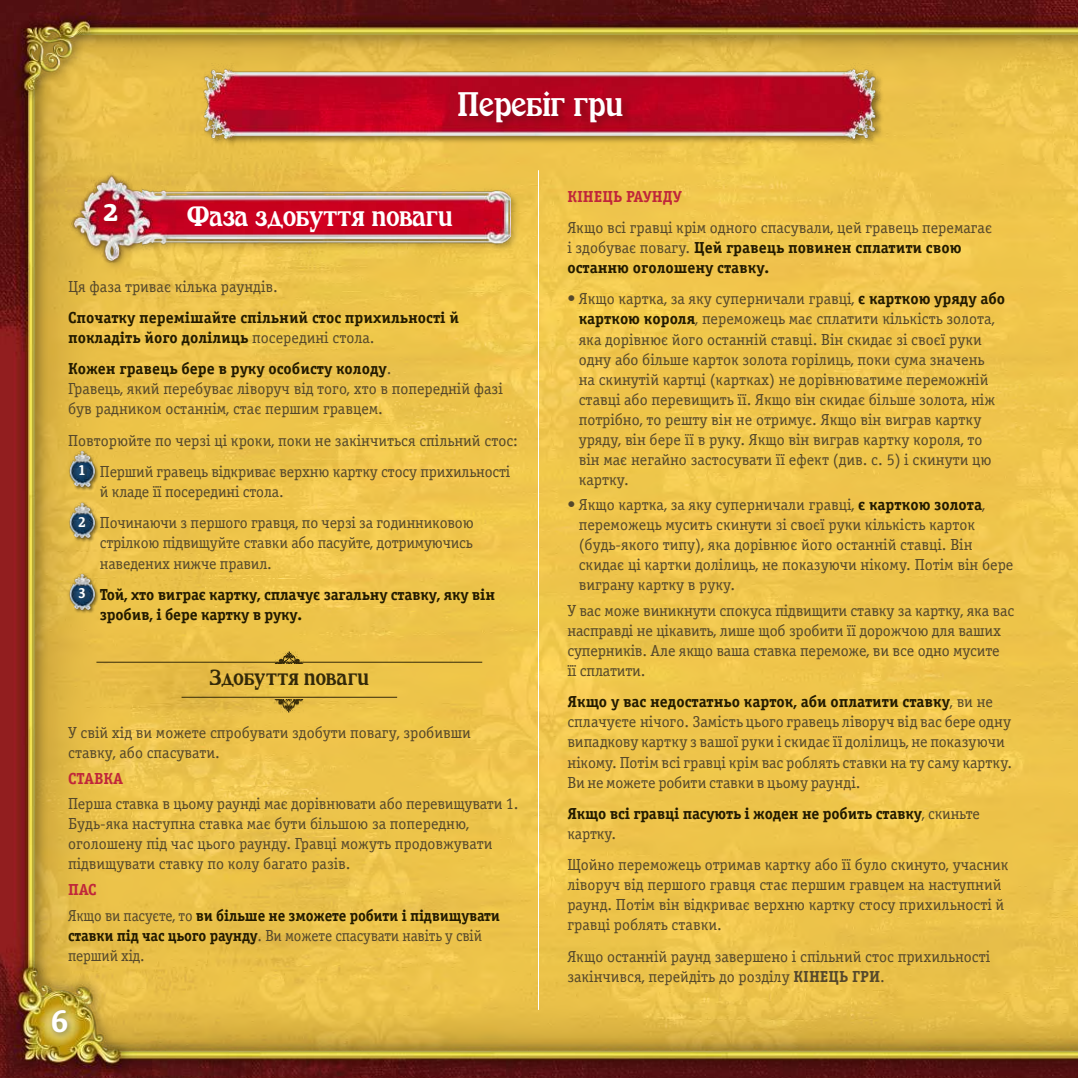
<style>
.page{position:relative;width:1078px;height:1078px;background:#fff}
.page>*{position:absolute;margin:0;border:0;box-sizing:border-box;transform-origin:0 0}
.t1{font:34px "Pettingill CF Bold CYR";color:#fff}
.t2{font:700 32px "Rooney Pro";color:#fff}
.t3{font:28px "Pettingill CF Bold CYR";color:#fff}
.t4{font:22px "Pettingill CF Bold CYR";letter-spacing:.015em;color:#332909}
.t5{font:16px/20px "Officina Serif CTTCYR";color:#55482b}
.t6{font:700 16px/20px "Officina Serif CTTCYR";letter-spacing:-.01em;color:#221a00}
.t7{font:16px/20px "Officina Serif CTTCYR";color:#55482b;scale:.95 1}
.t8{font:700 16px/25.6px "Officina Serif CTTCYR";letter-spacing:-.01em;color:#221a00;scale:.95 1}
.t9{font:700 16px "Officina Serif CTTCYR";color:#c0263a}
.s1{font-weight:400;color:#55482b}
.s2{font-weight:700;color:#221a00}
.s3{font-family:"Rooney Pro";font-weight:700;font-size:14.6px;color:#fff}
.s4{font-family:"Rooney Pro";font-size:14.6px;color:#fff}
.s5{color:#c0263a}
.s6{font-weight:700}
</style>
<div class="page">
<img style="left:0;top:0;width:1077px;height:1077px">
<hr style="left:538px;top:170px;width:1px;height:839px;background:#fff">
<div style="left:69px;top:450px;width:30px;height:41px;background:#221a00;opacity:.3"></div>
<img style="left:68px;top:449px;width:32px;height:39px">
<div style="left:79px;top:465px;width:10px;height:14px;background:#221a00;opacity:.3"></div>
<div style="left:69px;top:501px;width:30px;height:41px;background:#221a00;opacity:.3"></div>
<img style="left:68px;top:501px;width:32px;height:38px">
<div style="left:78px;top:516px;width:11px;height:15px;background:#221a00;opacity:.3"></div>
<div style="left:69px;top:573px;width:30px;height:41px;background:#e3bb46"></div>
<div style="left:69px;top:572px;width:30px;height:41px;background:#221a00;opacity:.3"></div>
<img style="left:68px;top:572px;width:32px;height:39px">
<div style="left:78px;top:588px;width:11px;height:15px;background:#221a00;opacity:.3"></div>
<div style="left:70px;top:172px;width:450px;height:98px;background:#221a00;opacity:.3"></div>
<img style="left:68px;top:172px;width:442px;height:90px">
<div style="left:102px;top:201px;width:25px;height:29px;background:#221a00;opacity:.3"></div>
<hr style="left:96px;top:661px;width:386px;height:1px;background:#332909">
<hr style="left:181px;top:696px;width:216px;height:1px;background:#332909">
<img style="left:275px;top:651px;width:29px;height:12px">
<img style="left:275px;top:699px;width:29px;height:13px">
<div style="left:203px;top:67px;width:680px;height:79px;background:#edc34a"></div>
<img style="left:197px;top:63px;width:686px;height:81px">
<div style="left:456px;top:89px;width:176px;height:43px;background:#221a00;opacity:.3"></div>
<div style="left:47px;top:1005px;width:27px;height:34px;background:#221a00;opacity:.5"></div>
<h1 class="t1" style="left:457px;top:83px;width:167px">Перебіг гри</h1>
<h2 class="t2" style="left:103px;top:188px;width:17px">2</h2>
<h3 class="t3" style="left:187px;top:200px;width:267px">Фаза здобуття поваги</h3>
<p class="t5" style="left:68px;top:276px;width:211px">Ця фаза триває кілька раундів.</p>
<p class="t6" style="left:68px;top:308px;width:392px">Спочатку перемішайте спільний стос прихильності й покладіть його долілиць <span class="s1">посередині стола.</span></p>
<p class="t5" style="left:68px;top:359px;width:436px"><span class="s2">Кожен гравець бере в руку особисту колоду</span>.<br>Гравець, який перебуває ліворуч від того, хто в попередній фазі був радником останнім, стає першим гравцем.</p>
<p class="t5" style="left:68px;top:425px;width:451px;line-height:31.4px;text-align:center">Повторюйте по черзі ці кроки, поки не закінчиться спільний стос:<br><span class="s3">1</span> Перший гравець відкриває верхню картку стосу прихильності</p>
<p class="t5" style="left:78px;top:476px;width:397px;line-height:31.4px;text-indent:22px">й кладе її посередині стола.<br><span class="s3">2</span> Починаючи з першого гравця, по черзі за годинниковою</p>
<p class="t5" style="left:100px;top:533px;width:374px">стрілкою підвищуйте ставки або пасуйте, дотримуючись наведених нижче правил.</p>
<p class="t6" style="left:100px;top:584px;width:396px;text-indent:-21px"><span class="s4">3</span> Той, хто виграє картку, сплачує загальну ставку, яку він зробив, і бере картку в руку.</p>
<h3 class="t4" style="left:209px;top:664px;width:161px">Здобуття поваги</h3>
<p class="t5" style="left:68px;top:722px;width:404px">У свій хід ви можете спробувати здобути повагу, зробивши ставку, або спасувати.</p>
<p class="t9" style="left:68px;top:769px;width:57px">СТАВКА</p>
<p class="t5" style="left:68px;top:794px;width:452px">Перша ставка в цьому раунді має дорівнювати або перевищувати 1.<br>Будь-яка наступна ставка має бути більшою за попередню, оголошену під час цього раунду. Гравці можуть продовжувати підвищувати ставку по колу багато разів.</p>
<p class="t8" style="left:68px;top:877px;width:456px"><span class="s5">ПАС<br></span><span class="s1">Якщо ви пасуєте, то</span> ви більше не зможете робити і підвищувати</p>
<p class="t7" style="left:68px;top:925px;width:437px"><span class="s2">ставки під час цього раунду</span>. Ви можете спасувати навіть у свій перший хід.</p>
<h2 class="t2" style="left:50px;top:999px;width:20px">6</h2>
<p class="t9" style="left:567px;top:187px;width:116px">КІНЕЦЬ РАУНДУ</p>
<p class="t5" style="left:567px;top:218px;width:426px">Якщо всі гравці крім одного спасували, цей гравець перемагає і здобуває повагу. <span class="s2">Цей гравець повинен сплатити свою останню оголошену ставку.</span></p>
<p class="t5" style="left:578px;top:289px;width:428px;text-indent:-11px">• Якщо картка, за яку суперничали гравці, <span class="s2">є карткою уряду або карткою короля</span>, переможець має сплатити кількість золота, яка дорівнює його останній ставці. Він скидає зі своєї руки одну або більше карток золота горілиць, поки сума значень<br>на скинутій картці (картках) не дорівнюватиме переможній ставці або перевищить її. Якщо він скидає більше золота, ніж потрібно, то решту він не отримує. Якщо він виграв картку уряду, він бере її в руку. Якщо він виграв картку короля, то він має негайно застосувати її ефект (див. с. 5) і скинути цю картку.</p>
<p class="t5" style="left:578px;top:495px;width:436px;text-indent:-11px">• Якщо картка, за яку суперничали гравці, <span class="s2">є карткою золота</span>, переможець мусить скинути зі своєї руки кількість карток (будь-якого типу), яка дорівнює його останній ставці. Він скидає ці картки долілиць, не показуючи нікому. Потім він бере виграну картку в руку.</p>
<p class="t5" style="left:567px;top:601px;width:448px">У вас може виникнути спокуса підвищити ставку за картку, яка вас насправді не цікавить, лише щоб зробити її дорожчою для ваших суперників. Але якщо ваша ставка переможе, ви все одно мусите<br>її сплатити.</p>
<p class="t5" style="left:567px;top:692px;width:446px"><span class="s2">Якщо у вас недостатньо карток, аби оплатити ставку</span>, ви не сплачуєте нічого. Замість цього гравець ліворуч від вас бере одну випадкову картку з вашої руки і скидає її долілиць, не показуючи нікому. Потім всі гравці крім вас роблять ставки на ту саму картку.<br>Ви не можете робити ставки в цьому раунді.</p>
<p class="t6" style="left:567px;top:803px;width:414px">Якщо всі гравці пасують і жоден не робить ставку<span class="s1">, скиньте картку.</span></p>
<p class="t5" style="left:567px;top:855px;width:442px">Щойно переможець отримав картку або її було скинуто, учасник ліворуч від першого гравця стає першим гравцем на наступний раунд. Потім він відкриває верхню картку стосу прихильності й гравці роблять ставки.</p>
<p class="t5" style="left:567px;top:946px;width:424px">Якщо останній раунд завершено і спільний стос прихильності закінчився, перейдіть до розділу <span class="s6">КІНЕЦЬ ГРИ</span>.</p>
</div>
